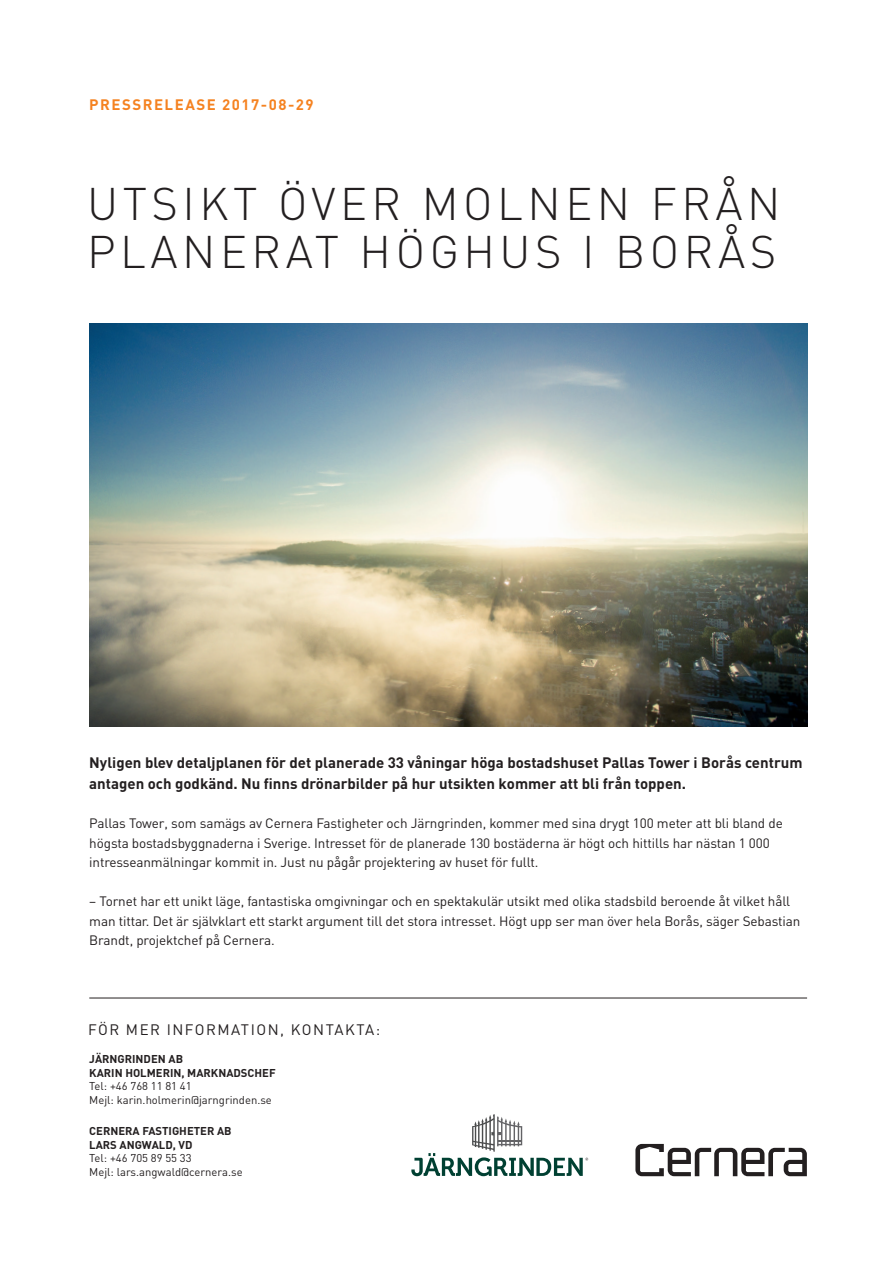
<style>
.page{position:relative;width:893px;height:1263px;background:#fff}
.page>*{position:absolute;margin:0;border:0;box-sizing:border-box;transform-origin:0 0}
.t1{font:300 45.15px/48.9px "DIN";letter-spacing:.1em;color:#231f20}
.t2{font:700 15px/21px "DIN";color:#231f20}
.t3{font:15px "DIN";letter-spacing:.1em;color:#231f20}
.t4{font:700 15px "DIN";letter-spacing:.1em;color:#f58220}
.t5{font:13.5px/19.5px "DIN";letter-spacing:-.01em;color:#231f20}
.t6{font:11.25px/13.5px "DIN";color:#231f20}
.t7{font:700 11.25px/13.5px "DIN";color:#231f20}
</style>
<div class="page">
<hr style="left:89px;top:998px;width:718px;height:1px;background:#231f20">
<svg style="left:411px;top:1114px;width:177px;height:62px"></svg>
<svg style="left:635px;top:1144px;width:172px;height:32px"></svg>
<img style="left:89px;top:324px;width:718px;height:403px">
<p class="t4" style="left:89px;top:95px;width:226px">PRESSRELEASE 2017-08-29</p>
<h1 class="t1" style="left:87px;top:178px;width:695px">UTSIKT ÖVER MOLNEN FRÅN<br>PLANERAT HÖGHUS I BORÅS</h1>
<p class="t2" style="left:89px;top:752px;width:715px">Nyligen blev detaljplanen för det planerade 33 våningar höga bostadshuset Pallas Tower i Borås centrum antagen och godkänd. Nu finns drönarbilder på hur utsikten kommer att bli från toppen.</p>
<p class="t5" style="left:89px;top:813px;width:695px">Pallas Tower, som samägs av Cernera Fastigheter och Järngrinden, kommer med sina drygt 100 meter att bli bland de högsta bostadsbyggnaderna i Sverige. Intresset för de planerade 130 bostäderna är högt och hittills har nästan 1 000 intresseanmälningar kommit in. Just nu pågår projektering av huset för fullt.</p>
<p class="t5" style="left:89px;top:891px;width:713px">– Tornet har ett unikt läge, fantastiska omgivningar och en spektakulär utsikt med olika stadsbild beroende åt vilket håll man tittar. Det är självklart ett starkt argument till det stora intresset. Högt upp ser man över hela Borås, säger Sebastian<br>Brandt, projektchef på Cernera.</p>
<p class="t3" style="left:88px;top:1020px;width:294px">FÖR MER INFORMATION, KONTAKTA:</p>
<p class="t7" style="left:89px;top:1052px;width:188px">JÄRNGRINDEN AB<br>KARIN HOLMERIN, MARKNADSCHEF</p>
<p class="t6" style="left:89px;top:1079px;width:184px">Tel: +46 768 11 81 41<br>Mejl: karin.holmerin@jarngrinden.se</p>
<p class="t7" style="left:89px;top:1124px;width:144px">CERNERA FASTIGHETER AB<br>LARS ANGWALD, VD</p>
<p class="t6" style="left:89px;top:1151px;width:155px">Tel: +46 705 89 55 33<br>Mejl: lars.angwald@cernera.se</p>
</div>
